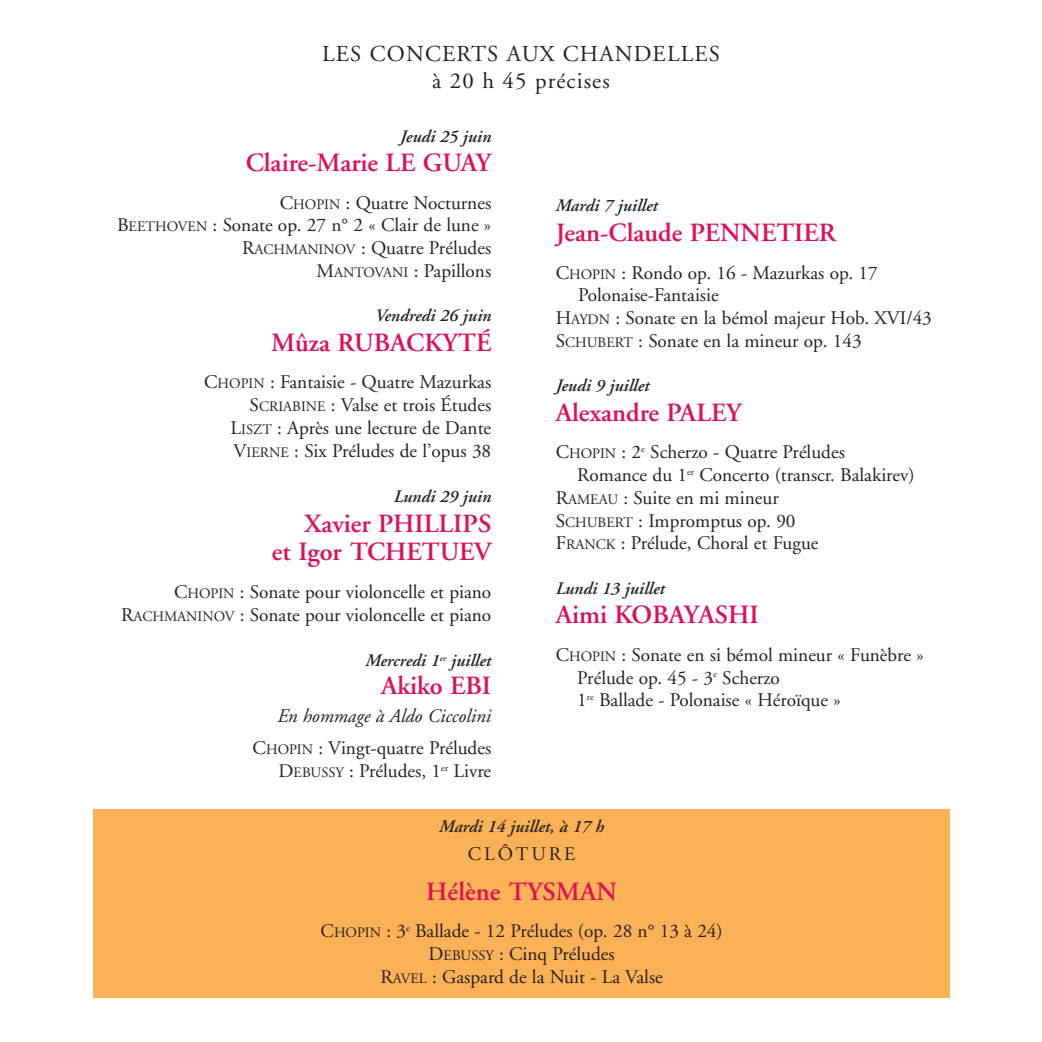
<style>
.page{position:relative;width:1042px;height:1042px;background:#fff}
.page>*{position:absolute;margin:0;border:0;box-sizing:border-box;transform-origin:0 0}
.t1{font:600 26.25px/28.5px "Adobe Garamond";color:#e00f54;text-align:right}
.t2{font:22.75px/27.3px "Adobe Garamond";letter-spacing:.05em;color:#231f20;text-align:center}
.t3{font:19.25px/22.8px "Adobe Garamond";color:#231f20;text-align:right}
.t4{font:italic 19.25px/32.7px "Adobe Garamond";color:#231f20;text-align:right}
.t5{font:19.25px "Adobe Garamond";letter-spacing:.15em;color:#231f20}
.t6{font:italic 600 17.5px "Adobe Garamond";color:#231f20}
.s1{font-size:14.35px}
.s2{font-style:normal}
.s3{font-style:normal;font-size:14.35px}
</style>
<div class="page">
<div style="left:94px;top:809px;width:856px;height:188px;background:#fbb156"></div>
<p class="t2" style="left:322px;top:42px;width:399px">LES CONCERTS AUX CHANDELLES à 20 h 45 précises</p>
<p class="t6" style="left:400px;top:129px;width:93px">Jeudi 25 juin</p>
<h1 class="t1" style="left:246px;top:151px;width:247px">Claire-Marie LE GUAY</h1>
<p class="t3" style="left:117px;top:193px;width:376px">C<span class="s1">HOPIN</span> : Quatre Nocturnes<br>B<span class="s1">EETHOVEN</span> : Sonate op. 27 n° 2 « Clair de lune »<br>R<span class="s1">ACHMANINOV</span> : Quatre Préludes<br>M<span class="s1">ANTOVANI</span> : Papillons</p>
<p class="t6" style="left:375px;top:309px;width:118px">Vendredi 26 juin</p>
<h1 class="t1" style="left:271px;top:330px;width:222px">Mûza RUBACKYTÉ</h1>
<p class="t3" style="left:204px;top:373px;width:288px">C<span class="s1">HOPIN</span> : Fantaisie - Quatre Mazurkas S<span class="s1">CRIABINE</span> : Valse et trois Études L<span class="s1">ISZT</span> : Après une lecture de Dante V<span class="s1">IERNE</span> : Six Préludes de l’opus 38</p>
<p class="t6" style="left:394px;top:490px;width:99px">Lundi 29 juin</p>
<h1 class="t1" style="left:272px;top:511px;width:221px">Xavier PHILLIPS<br>et Igor TCHETUEV</h1>
<p class="t3" style="left:121px;top:582px;width:372px">C<span class="s1">HOPIN</span> : Sonate pour violoncelle et piano<br>R<span class="s1">ACHMANINOV</span> : Sonate pour violoncelle et piano</p>
<p class="t6" style="left:365px;top:654px;width:127px">Mercredi 1<sup>er</sup> juillet</p>
<h1 class="t1" style="left:381px;top:673px;width:112px">Akiko EBI</h1>
<p class="t4" style="left:253px;top:701px;width:240px">En hommage à Aldo Ciccolini<br><span class="s2">C</span><span class="s3">HOPIN</span> <span class="s2">: Vingt-quatre Préludes</span></p>
<p class="t3" style="left:279px;top:761px;width:214px">D<span class="s1">EBUSSY</span> : Préludes, 1<sup>er</sup> Livre</p>
<p class="t6" style="left:556px;top:199px;width:104px">Mardi 7 juillet</p>
<h1 class="t1" style="left:556px;top:221px;width:282px">Jean-Claude PENNETIER</h1>
<p class="t3" style="left:556px;top:263px;width:324px">C<span class="s1">HOPIN</span> : Rondo op. 16 - Mazurkas op. 17</p>
<p class="t3" style="left:578px;top:285px;width:142px">Polonaise-Fantaisie</p>
<p class="t3" style="left:556px;top:308px;width:378px">H<span class="s1">AYDN</span> : Sonate en la bémol majeur Hob. XVI/43</p>
<p class="t3" style="left:556px;top:331px;width:307px">S<span class="s1">CHUBERT</span> : Sonate en la mineur op. 143</p>
<p class="t6" style="left:556px;top:379px;width:95px">Jeudi 9 juillet</p>
<h1 class="t1" style="left:556px;top:400px;width:187px">Alexandre PALEY</h1>
<p class="t3" style="left:556px;top:442px;width:291px">C<span class="s1">HOPIN</span> : 2<sup>e</sup> Scherzo - Quatre Préludes</p>
<p class="t3" style="left:577px;top:465px;width:339px">Romance du 1<sup>er</sup> Concerto (transcr. Balakirev)</p>
<p class="t3" style="left:556px;top:488px;width:224px">R<span class="s1">AMEAU</span> : Suite en mi mineur</p>
<p class="t3" style="left:556px;top:511px;width:241px">S<span class="s1">CHUBERT</span> : Impromptus op. 90</p>
<p class="t3" style="left:556px;top:533px;width:264px">F<span class="s1">RANCK</span> : Prélude, Choral et Fugue</p>
<p class="t6" style="left:556px;top:581px;width:111px">Lundi 13 juillet</p>
<h1 class="t1" style="left:556px;top:603px;width:204px">Aimi KOBAYASHI</h1>
<p class="t3" style="left:577px;top:645px;width:348px;text-align:left;text-indent:-22px">C<span class="s1">HOPIN</span> : Sonate en si bémol mineur « Funèbre »<br>Prélude op. 45 - 3<sup>e</sup> Scherzo<br>1<sup>re</sup> Ballade - Polonaise « Héroïque »</p>
<p class="t6" style="left:439px;top:819px;width:166px">Mardi 14 juillet, à 17 h</p>
<p class="t5" style="left:468px;top:846px;width:109px">CLÔTURE</p>
<h1 class="t1" style="left:426px;top:879px;width:192px">Hélène TYSMAN</h1>
<p class="t3" style="left:321px;top:921px;width:404px;text-align:center">C<span class="s1">HOPIN</span> : 3<sup>e</sup> Ballade - 12 Préludes (op. 28 n° 13 à 24)<br>D<span class="s1">EBUSSY</span> : Cinq Préludes<br>R<span class="s1">AVEL</span> : Gaspard de la Nuit - La Valse</p>
</div>
